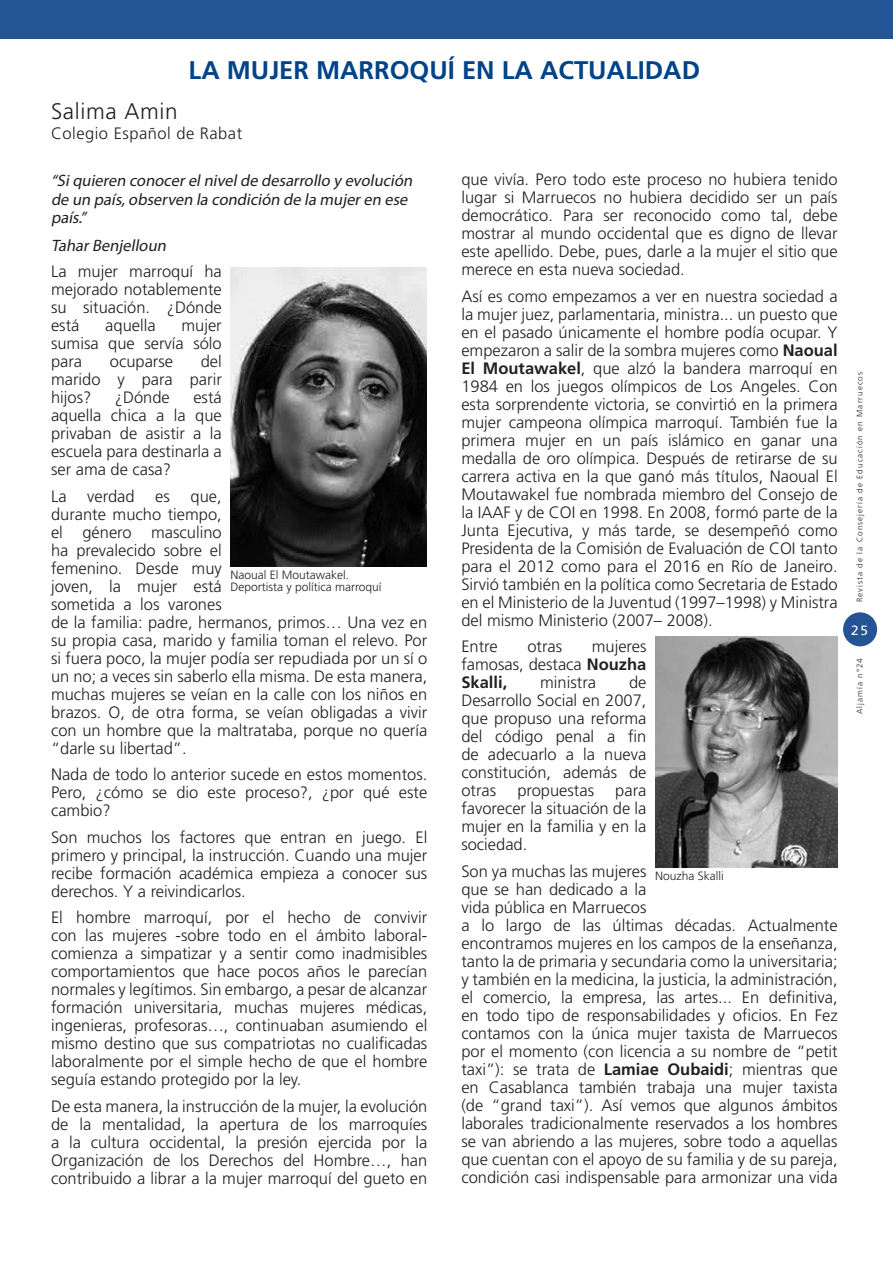
<style>
.page{position:relative;width:893px;height:1263px;background:#fff}
.page>*{position:absolute;margin:0;border:0;box-sizing:border-box;transform-origin:0 0}
.T1{font:700 25.5px "Frutiger";color:#004389}
.t1auteur{font:300 22.5px "Frutiger";letter-spacing:.03em;color:#231f20}
.n00{font:300 16.5px/18px "Frutiger";color:#231f20;text-align:justify}
.n1{font:italic 16.5px/18.8px "Myriad Pro";color:#231f20}
.t1titre{font:300 16.5px "Frutiger";letter-spacing:.03em;color:#231f20}
.t1{font:13.5px "Frutiger";color:#fff}
.t2{font:300 12px/12px "Frutiger";color:#231f20}
.t3{font:300 8.1px "Frutiger";letter-spacing:.13em;color:#231f20}
.s1{font-weight:700}
</style>
<div class="page">
<div style="left:0;top:0;width:893px;height:38px;background:#245495"></div>
<img style="left:230px;top:267px;width:197px;height:299px">
<img style="left:655px;top:636px;width:183px;height:231px">
<div style="left:843px;top:612px;width:34px;height:34px;background:#245495;border-radius:50%"></div>
<p class="T1" style="left:189px;top:56px;width:513px">LA MUJER MARROQUÍ EN LA ACTUALIDAD</p>
<p class="t1auteur" style="left:51px;top:99px;width:128px">Salima Amin</p>
<p class="t1titre" style="left:51px;top:124px;width:193px">Colegio Español de Rabat</p>
<p class="n1" style="left:51px;top:171px;width:366px">“Siquieren conocerelnivelde desarrollo y evolución de un país,observen la condición de la mujeren ese país.”</p>
<p class="n1" style="left:51px;top:236px;width:120px">TaharBenjelloun</p>
<p class="n00" style="left:51px;top:263px;width:172px">La mujer marroquí ha mejorado notablemente su situación. ¿Dónde está</p>
<p class="n00" style="left:105px;top:317px;width:52px">aquella</p>
<p class="n00" style="left:51px;top:317px;width:172px;text-indent:130px">mujer sumisa que servía sólo para</p>
<p class="n00" style="left:51px;top:353px;width:172px;text-indent:150px">del marido y para parir hijos?</p>
<p class="n00" style="left:110px;top:353px;width:65px">ocuparse</p>
<p class="n00" style="left:115px;top:389px;width:57px">¿Dónde</p>
<p class="n00" style="left:51px;top:389px;width:172px;text-indent:142px">está aquella chica a la que privaban de asistir a la escuela para destinarla a ser ama de casa?</p>
<p class="n00" style="left:51px;top:487px;width:17px">La</p>
<p class="n00" style="left:87px;top:487px;width:49px">verdad</p>
<p class="n00" style="left:155px;top:487px;width:16px">es</p>
<p class="n00" style="left:51px;top:487px;width:378px;text-align:left;text-indent:140px">que,<br>durante mucho tiempo,<br>el género masculino<br>ha prevalecido sobre el<br>femenino. Desde muy<br>joven, la mujer está<br>sometida a los varones<br>de la familia: padre, hermanos, primos… Una vez en su propia casa, marido y familia toman el relevo. Por si fuera poco, la mujer podía ser repudiada por un sí o un no; a veces sin saberlo ella misma. De esta manera, muchas mujeres se veían en la calle con los niños en brazos. O, de otra forma, se veían obligadas a vivir con un hombre que la maltrataba, porque no quería “darle su libertad”.</p>
<p class="n00" style="left:51px;top:766px;width:378px">Nada de todo lo anterior sucede en estos momentos.<br>Pero, ¿cómo se dio este proceso?, ¿por qué este cambio?</p>
<p class="n00" style="left:51px;top:828px;width:378px">Son muchos los factores que entran en juego. El primero y principal, la instrucción. Cuando una mujer recibe formación académica empieza a conocer sus derechos. Y a reivindicarlos.</p>
<p class="n00" style="left:51px;top:909px;width:378px">El hombre marroquí, por el hecho de convivir con las mujeres -sobre todo en el ámbito laboral&shy;comienza a simpatizar y a sentir como inadmisibles comportamientos que hace pocos años le parecían normales y legítimos. Sin embargo, a pesar de alcanzar formación universitaria, muchas mujeres médicas, ingenieras, profesoras…, continuaban asumiendo el mismo destino que sus compatriotas no cualificadas laboralmente por el simple hecho de que el hombre seguía estando protegido por la ley.</p>
<p class="n00" style="left:51px;top:1097px;width:378px">De esta manera, la instrucción de la mujer, la evolución de la mentalidad, la apertura de los marroquíes a la cultura occidental, la presión ejercida por la Organización de los Derechos del Hombre…, han contribuido a librar a la mujer marroquí del gueto en</p>
<p class="t2" style="left:230px;top:569px;width:153px">Naoual El Moutawakel.<br>Deportista y política marroquí</p>
<p class="n00" style="left:461px;top:171px;width:378px">que vivía. Pero todo este proceso no hubiera tenido lugar si Marruecos no hubiera decidido ser un país democrático. Para ser reconocido como tal, debe mostrar al mundo occidental que es digno de llevar este apellido. Debe, pues, darle a la mujer el sitio que merece en esta nueva sociedad.</p>
<p class="n00" style="left:461px;top:287px;width:378px">Así es como empezamos a ver en nuestra sociedad a la mujer juez, parlamentaria, ministra... un puesto que en el pasado únicamente el hombre podía ocupar. Y empezaron a salir de la sombra mujeres como <span class="s1">Naoual El Moutawakel</span>, que alzó la bandera marroquí en 1984 en los juegos olímpicos de Los Angeles. Con esta sorprendente victoria, se convirtió en la primera mujer campeona olímpica marroquí. También fue la primera mujer en un país islámico en ganar una medalla de oro olímpica. Después de retirarse de su carrera activa en la que ganó más títulos, Naoual El Moutawakel fue nombrada miembro del Consejo de la IAAF y de COI en 1998. En 2008, formó parte de la Junta Ejecutiva, y más tarde, se desempeñó como Presidenta de la Comisión de Evaluación de COI tanto para el 2012 como para el 2016 en Río de Janeiro.<br>Sirvió también en la política como Secretaria de Estado en el Ministerio de la Juventud (1997–1998) y Ministra del mismo Ministerio (2007– 2008).</p>
<p class="n00" style="left:461px;top:638px;width:38px">Entre</p>
<p class="n00" style="left:527px;top:638px;width:36px">otras</p>
<p class="n00" style="left:461px;top:638px;width:187px;text-indent:130px">mujeres famosas, destaca <span class="s1">Nouzha Skalli,</span></p>
<p class="n00" style="left:461px;top:674px;width:187px;text-indent:168px">de Desarrollo Social en 2007, que propuso una reforma del código penal a fin de adecuarlo a la nueva constitución, además de otras</p>
<p class="n00" style="left:540px;top:674px;width:57px">ministra</p>
<p class="n00" style="left:517px;top:782px;width:78px">propuestas</p>
<p class="n00" style="left:461px;top:782px;width:187px;text-indent:154px">para favorecer la situación de la mujer en la familia y en la sociedad.</p>
<p class="n00" style="left:461px;top:862px;width:378px;text-align:left">Son ya muchas las mujeres<br>que se han dedicado a la<br>vida pública en Marruecos<br>a lo largo de las últimas décadas. Actualmente encontramos mujeres en los campos de la enseñanza, tanto la de primaria y secundaria como la universitaria; y también en la medicina, la justicia, la administración, el comercio, la empresa, las artes... En definitiva, en todo tipo de responsabilidades y oficios. En Fez contamos con la única mujer taxista de Marruecos por el momento (con licencia a su nombre de “petit taxi”): se trata de <span class="s1">Lamiae Oubaidi</span>; mientras que en Casablanca también trabaja una mujer taxista (de “grand taxi”). Así vemos que algunos ámbitos laborales tradicionalmente reservados a los hombres se van abriendo a las mujeres, sobre todo a aquellas que cuentan con el apoyo de su familia y de su pareja, condición casi indispensable para armonizar una vida</p>
<p class="t2" style="left:655px;top:870px;width:70px">Nouzha Skalli</p>
<p class="t3" style="left:855px;top:602px;width:232px;rotate:-90deg">Revista de la Consejería de Educación en Marruecos</p>
<p class="t1" style="left:851px;top:622px;width:18px">25</p>
<p class="t3" style="left:855px;top:714px;width:58px;rotate:-90deg">Aljamía n°24</p>
</div>
